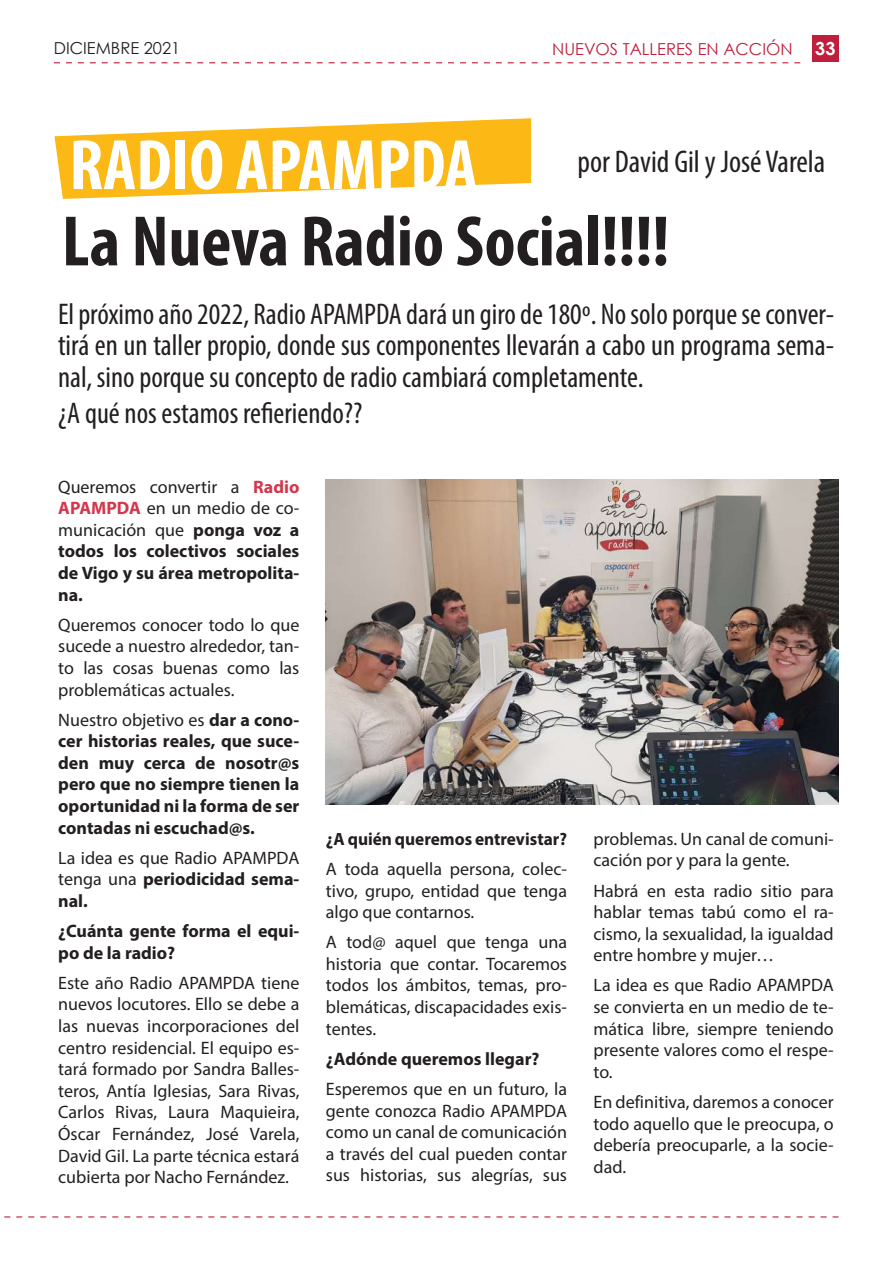
<style>
.page{position:relative;width:893px;height:1263px;background:#fff}
.page>*{position:absolute;margin:0;border:0;box-sizing:border-box;transform-origin:0 0}
.t1{font:700 condensed 72px "Myriad Pro";color:#231f20}
.t2{font:700 condensed 72px "Myriad Pro";color:#fff}
.t3{font:condensed 31.5px "Myriad Pro";color:#231f20}
.t4{font:condensed 30px/31.5px "Myriad Pro";color:#231f20;text-align:justify}
.t5{font:18px/21.6px "Myriad Pro";color:#231f20;text-align:justify}
.t6{font:700 18px/21.6px "Myriad Pro";color:#231f20;text-align:justify}
.t7{font:700 18px "Century Gothic";color:#fff}
.t8{font:700 17.85px "Myriad Pro";color:#231f20}
.t9{font:16.5px "Century Gothic";color:#bf1f3c}
.t10{font:16.5px "Century Gothic";color:#231f20}
.s1{font-weight:400}
.s2{color:#d3374d}
.s3{font-weight:700}
</style>
<div class="page">
<svg style="left:54px;top:62px;width:746px;height:1px"></svg>
<div style="left:812px;top:35px;width:26px;height:27px;background:#bf1f3c"></div>
<img style="left:326px;top:479px;width:512px;height:325px">
<svg style="left:54px;top:118px;width:477px;height:81px"></svg>
<svg style="left:4px;top:1216px;width:834px;height:1px"></svg>
<p class="t10" style="left:54px;top:36px;width:128px">DICIEMBRE 2021</p>
<p class="t9" style="left:552px;top:37px;width:242px">NUEVOS TALLERES EN ACCIÓN</p>
<p class="t7" style="left:815px;top:35px;width:22px">33</p>
<h1 class="t2" style="left:69px;top:120px;width:409px">RADIO APAMPDA</h1>
<h2 class="t3" style="left:577px;top:143px;width:249px">por David Gil y José Varela</h2>
<h1 class="t1" style="left:62px;top:196px;width:609px">La Nueva Radio Social!!!!</h1>
<h3 class="t4" style="left:58px;top:298px;width:778px">El próximo año 2022, Radio APAMPDA dará un giro de 180º. No solo porque se conver&shy;tirá en un taller propio, donde sus componentes llevarán a cabo un programa sema&shy;nal, sino porque su concepto de radio cambiará completamente.</h3>
<h3 class="t4" style="left:58px;top:396px;width:306px">¿A qué nos estamos refieriendo??</h3>
<p class="t6" style="left:58px;top:475px;width:243px"><span class="s1">Queremos convertir a</span> <span class="s2">Radio APAMPDA</span> <span class="s1">en un medio de co&shy;municación que</span> ponga voz a todos los colectivos sociales de Vigo y su área metropolita&shy;na.</p>
<p class="t5" style="left:58px;top:614px;width:243px">Queremos conocer todo lo que sucede a nuestro alrededor, tan&shy;to las cosas buenas como las problemáticas actuales.</p>
<p class="t6" style="left:58px;top:708px;width:243px"><span class="s1">Nuestro objetivo es</span> dar a cono&shy;cer historias reales, que suce&shy;den muy cerca de nosotr@s pero que no siempre tienen la oportunidad ni la forma de ser contadas ni escuchad@s.</p>
<p class="t5" style="left:58px;top:847px;width:243px">La idea es que Radio APAMPDA tenga una <span class="s3">periodicidad sema&shy;nal.</span></p>
<p class="t6" style="left:58px;top:920px;width:243px">¿Cuánta gente forma el equi&shy;po de la radio?</p>
<p class="t5" style="left:58px;top:972px;width:243px">Este año Radio APAMPDA tiene nuevos locutores. Ello se debe a las nuevas incorporaciones del centro residencial. El equipo es&shy;tará formado por Sandra Balles&shy;teros, Antía Iglesias, Sara Rivas, Carlos Rivas, Laura Maquieira, Óscar Fernández, José Varela, David Gil. La parte técnica estará cubierta por Nacho Fernández.</p>
<p class="t8" style="left:326px;top:827px;width:243px">¿A quién queremos entrevistar?</p>
<p class="t5" style="left:326px;top:858px;width:243px">A toda aquella persona, colec&shy;tivo, grupo, entidad que tenga algo que contarnos.</p>
<p class="t5" style="left:326px;top:931px;width:243px">A tod@ aquel que tenga una historia que contar. Tocaremos todos los ámbitos, temas, pro&shy;blemáticas, discapacidades exis&shy;tentes.</p>
<p class="t6" style="left:326px;top:1047px;width:215px">¿Adónde queremos llegar?</p>
<p class="t5" style="left:326px;top:1078px;width:243px">Esperemos que en un futuro, la gente conozca Radio APAMPDA como un canal de comunicación a través del cual pueden contar sus historias, sus alegrías, sus</p>
<p class="t5" style="left:593px;top:828px;width:242px">problemas. Un canal de comuni&shy;cación por y para la gente.</p>
<p class="t5" style="left:593px;top:879px;width:242px">Habrá en esta radio sitio para hablar temas tabú como el ra&shy;cismo, la sexualidad, la igualdad entre hombre y mujer…</p>
<p class="t5" style="left:593px;top:974px;width:242px">La idea es que Radio APAMPDA se convierta en un medio de te&shy;mática libre, siempre teniendo presente valores como el respe&shy;to.</p>
<p class="t5" style="left:593px;top:1091px;width:242px">En definitiva, daremos a conocer todo aquello que le preocupa, o debería preocuparle, a la socie&shy;dad.</p>
</div>
